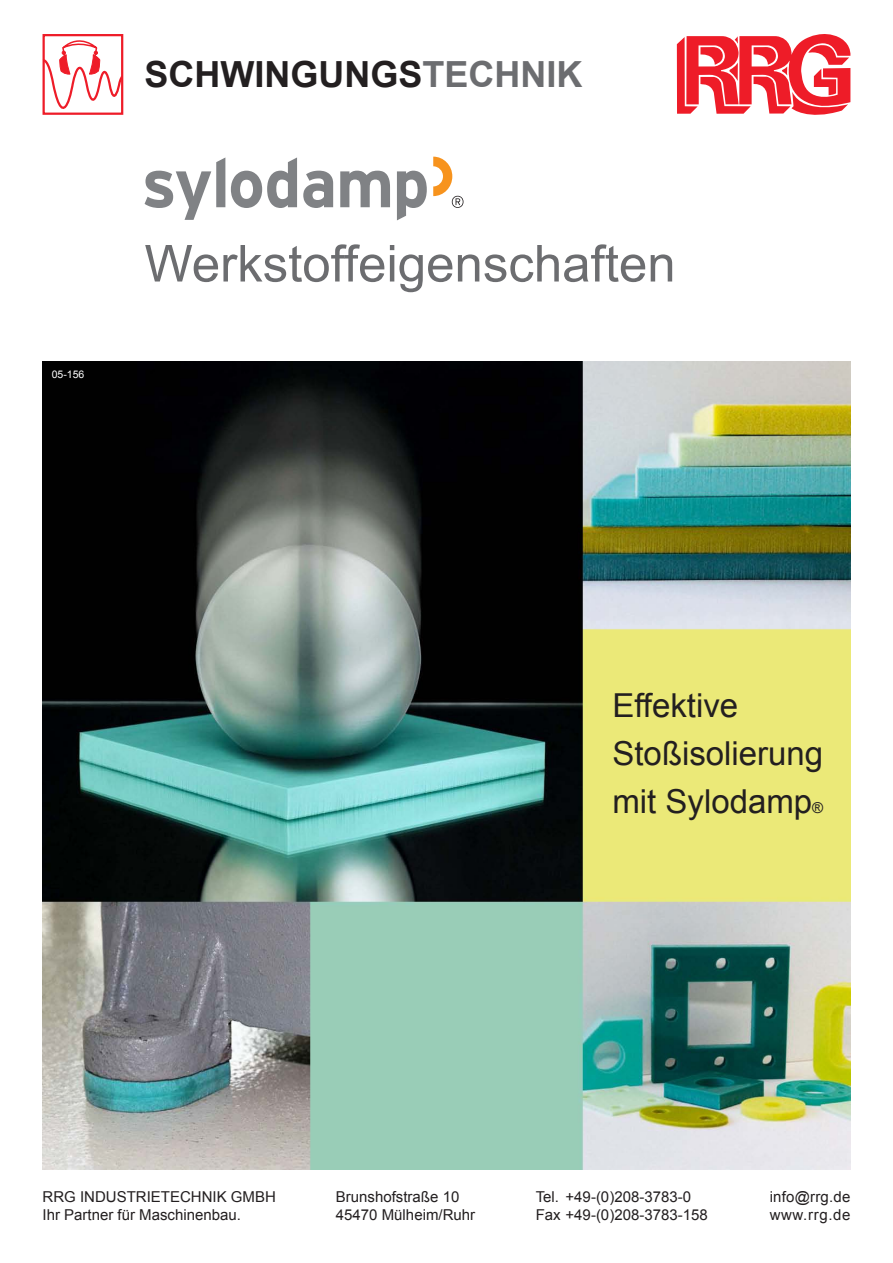
<style>
.page{position:relative;width:893px;height:1263px;background:#fff}
.page>*{position:absolute;margin:0;border:0;box-sizing:border-box;transform-origin:0 0}
.t1{font:51px "Arial";color:#6c6d70}
.t2{font:700 36px "Arial";color:#231f20}
.t3{font:33px/48px "Arial";color:#231f20}
.t4{font:15px/18px "Arial";color:#231f20}
.t5{font:10.5px "Arial";color:#fff}
.s1{color:#6c6d70}
.s2{font-size:15px}
</style>
<div class="page">
<svg style="left:677px;top:34px;width:174px;height:81px"></svg>
<img style="left:43px;top:361px;width:807px;height:808px">
<svg style="left:42px;top:34px;width:82px;height:81px"></svg>
<svg style="left:433px;top:157px;width:30px;height:51px"></svg>
<svg style="left:145px;top:157px;width:80px;height:63px"></svg>
<svg style="left:231px;top:157px;width:66px;height:51px"></svg>
<svg style="left:303px;top:171px;width:30px;height:37px"></svg>
<svg style="left:340px;top:171px;width:50px;height:36px"></svg>
<svg style="left:397px;top:171px;width:30px;height:49px"></svg>
<h2 class="t2" style="left:145px;top:50px;width:439px">SCHWINGUNGS<span class="s1">TECHNIK</span></h2>
<p class="t5" style="left:52px;top:367px;width:34px">05-156</p>
<h1 class="t1" style="left:145px;top:230px;width:533px">Werkstoffeigenschaften</h1>
<h3 class="t3" style="left:612px;top:681px;width:212px">Effektive<br>Stoßisolierung mit Sylodamp<span class="s2">®</span></h3>
<p class="t4" style="left:43px;top:1188px;width:235px">RRG INDUSTRIETECHNIK GMBH<br>Ihr Partner für Maschinenbau.</p>
<p class="t4" style="left:536px;top:1188px;width:173px">Tel. +49-(0)208-3783-0<br>Fax +49-(0)208-3783-158</p>
<p class="t4" style="left:770px;top:1188px;width:82px">info@rrg.de www.rrg.de</p>
<p class="t4" style="left:336px;top:1188px;width:141px">Brunshofstraße 10<br>45470 Mülheim/Ruhr</p>
</div>
